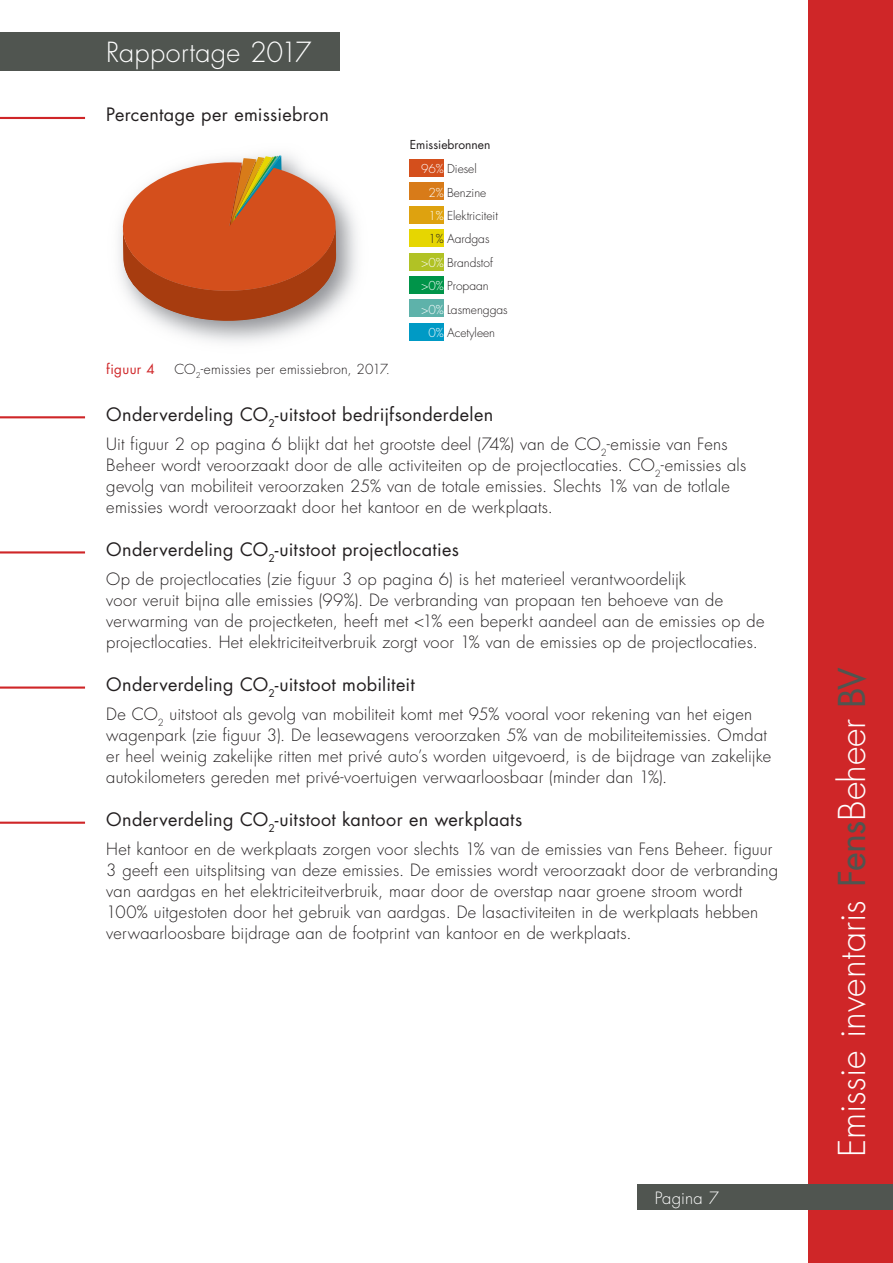
<style>
.page{position:relative;width:893px;height:1263px;background:#fff}
.page>*{position:absolute;margin:0;border:0;box-sizing:border-box;transform-origin:0 0}
.t1{font:300 36px "Futura Std";letter-spacing:-.005em;color:#fff}
.t2{font:300 27px "Futura Std";letter-spacing:.01em;color:#fff}
._0_0_Heading{font:18px "Futura Std";letter-spacing:.02em;color:#231f20}
.t3{font:300 16.5px/21px "Futura Std";letter-spacing:.015em;color:#231f20}
.t4{font:300 16.5px "Futura Std";letter-spacing:.005em;color:#fff}
.t5{font:300 13.5px "Futura Std";letter-spacing:.015em;color:#231f20}
.t6{font:13.5px "Futura Std";letter-spacing:.03em;color:#cf2628}
.t7{font:300 12px/23.4px "Futura Std";color:#231f20}
.t8{font:12px "Futura Std";color:#231f20}
.s1{color:#fff}
.s2{font-weight:400;color:#505550}
</style>
<div class="page">
<div style="left:808px;top:0;width:85px;height:1263px;background:#cf2628"></div>
<div style="left:638px;top:1184px;width:255px;height:26px;background:#505550"></div>
<div style="left:0;top:32px;width:340px;height:38px;background:#505550"></div>
<hr style="left:0;top:117px;width:85px;height:2px;background:#cf2628">
<hr style="left:0;top:416px;width:85px;height:2px;background:#cf2628">
<hr style="left:0;top:551px;width:85px;height:2px;background:#cf2628">
<hr style="left:0;top:686px;width:85px;height:3px;background:#cf2628">
<hr style="left:0;top:822px;width:85px;height:2px;background:#cf2628">
<svg style="left:114px;top:155px;width:234px;height:172px"></svg>
<div style="left:410px;top:159px;width:34px;height:17px;background:#d44f1c"></div>
<div style="left:410px;top:183px;width:34px;height:17px;background:#d87b19"></div>
<div style="left:410px;top:206px;width:34px;height:17px;background:#dea20f"></div>
<div style="left:410px;top:230px;width:34px;height:17px;background:#e6d601"></div>
<div style="left:410px;top:253px;width:34px;height:17px;background:#b1c225"></div>
<div style="left:410px;top:276px;width:34px;height:17px;background:#009449"></div>
<div style="left:410px;top:300px;width:34px;height:17px;background:#5eb2aa"></div>
<div style="left:410px;top:323px;width:34px;height:17px;background:#009ac5"></div>
<h2 class="t2" style="left:106px;top:36px;width:207px">Rapportage 2017</h2>
<p class="_0_0_Heading" style="left:106px;top:103px;width:224px">Percentage per emissiebron</p>
<p class="t8" style="left:410px;top:137px;width:82px">Emissiebronnen</p>
<p class="t7" style="left:428px;top:158px;width:71px;text-indent:-7px"><span class="s1">96%</span> Diesel<br><span class="s1">2%</span> Benzine<br><span class="s1">1%</span> Elektriciteit</p>
<p class="t7" style="left:428px;top:228px;width:63px">1% Aardgas</p>
<p class="t7" style="left:421px;top:251px;width:73px"><span class="s1">&gt;0%</span> Brandstof</p>
<p class="t7" style="left:421px;top:274px;width:69px"><span class="s1">&gt;0%</span> Propaan</p>
<p class="t7" style="left:421px;top:298px;width:88px"><span class="s1">&gt;0%</span> Lasmenggas</p>
<p class="t7" style="left:428px;top:321px;width:68px"><span class="s1">0%</span> Acetyleen</p>
<p class="t6" style="left:106px;top:360px;width:50px">figuur 4</p>
<p class="t5" style="left:174px;top:361px;width:217px">CO<sub>2</sub>-emissies per emissiebron, 2017.</p>
<p class="_0_0_Heading" style="left:106px;top:402px;width:388px">Onderverdeling CO<sub>2</sub>-uitstoot bedrijfsonderdelen</p>
<p class="t3" style="left:106px;top:434px;width:641px">Uit figuur 2 op pagina 6 blijkt dat het grootste deel (74%) van de CO<sub>2</sub>-emissie van Fens Beheer wordt veroorzaakt door de alle activiteiten op de projectlocaties. CO<sub>2</sub>-emissies als gevolg van mobiliteit veroorzaken 25% van de totale emissies. Slechts 1% van de totlale emissies wordt veroorzaakt door het kantoor en de werkplaats.</p>
<p class="_0_0_Heading" style="left:106px;top:537px;width:354px">Onderverdeling CO<sub>2</sub>-uitstoot projectlocaties</p>
<p class="t3" style="left:106px;top:569px;width:660px">Op de projectlocaties (zie figuur 3 op pagina 6) is het materieel verantwoordelijk<br>voor veruit bijna alle emissies (99%). De verbranding van propaan ten behoeve van de verwarming van de projectketen, heeft met &lt;1% een beperkt aandeel aan de emissies op de projectlocaties. Het elektriciteitverbruik zorgt voor 1% van de emissies op de projectlocaties.</p>
<p class="_0_0_Heading" style="left:106px;top:673px;width:310px">Onderverdeling CO<sub>2</sub>-uitstoot mobiliteit</p>
<p class="t3" style="left:106px;top:704px;width:666px">De CO<sub>2</sub> uitstoot als gevolg van mobiliteit komt met 95% vooral voor rekening van het eigen wagenpark (zie figuur 3). De leasewagens veroorzaken 5% van de mobiliteitemissies. Omdat er heel weinig zakelijke ritten met privé auto’s worden uitgevoerd, is de bijdrage van zakelijke autokilometers gereden met privé-voertuigen verwaarloosbaar (minder dan 1%).</p>
<p class="_0_0_Heading" style="left:106px;top:808px;width:417px">Onderverdeling CO<sub>2</sub>-uitstoot kantoor en werkplaats</p>
<p class="t3" style="left:106px;top:839px;width:673px">Het kantoor en de werkplaats zorgen voor slechts 1% van de emissies van Fens Beheer. figuur 3 geeft een uitsplitsing van deze emissies. De emissies wordt veroorzaakt door de verbranding van aardgas en het elektriciteitverbruik, maar door de overstap naar groene stroom wordt 100% uitgestoten door het gebruik van aardgas. De lasactiviteiten in de werkplaats hebben verwaarloosbare bijdrage aan de footprint van kantoor en de werkplaats.</p>
<p class="t4" style="left:655px;top:1188px;width:66px">Pagina 7</p>
<h1 class="t1" style="left:830px;top:1157px;width:491px;rotate:-90deg">Emissie inventaris <span class="s2">Fens</span>Beheer <span class="s2">BV</span></h1>
</div>
